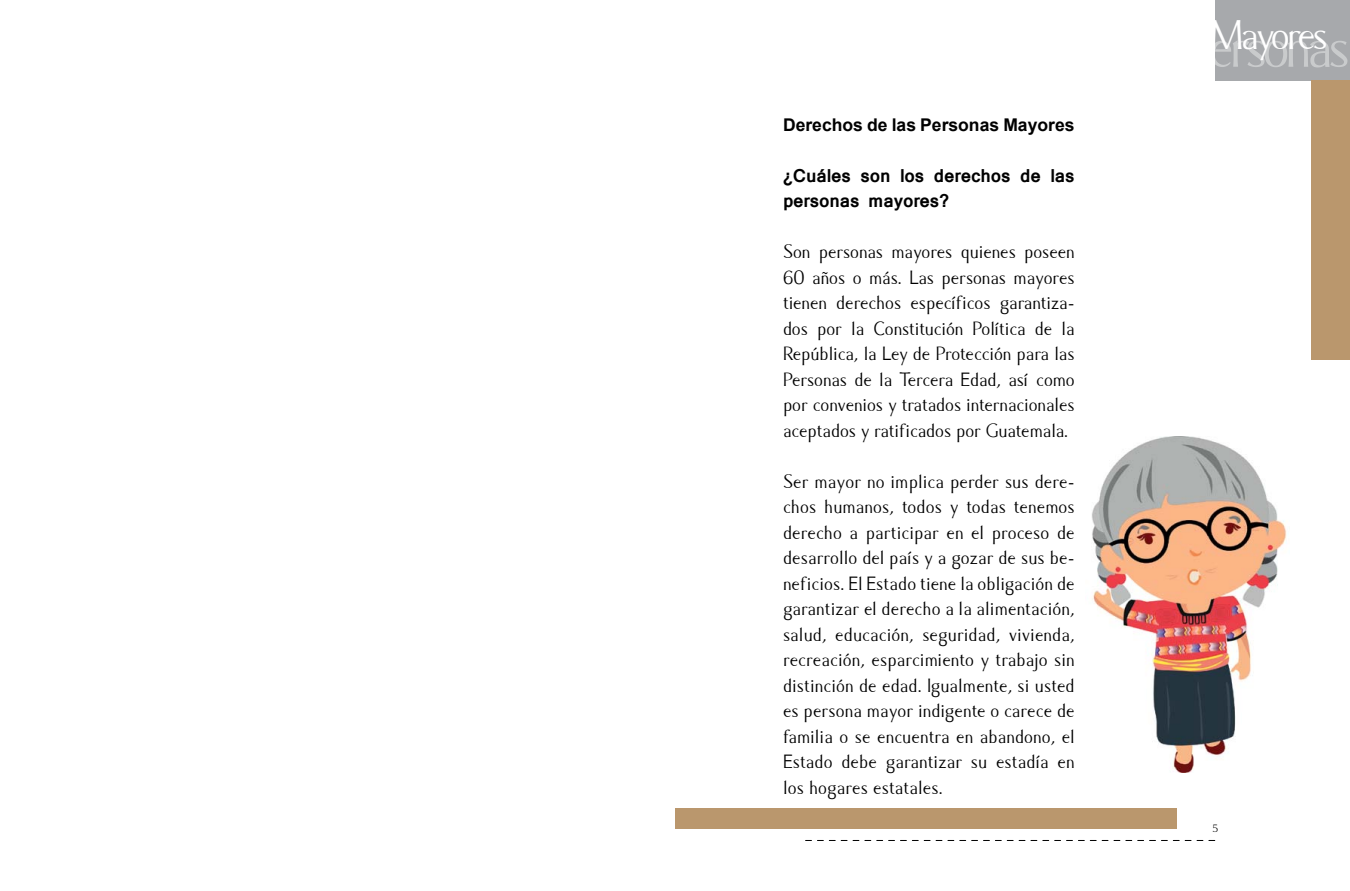
<style>
.page{position:relative;width:1350px;height:891px;background:#fff}
.page>*{position:absolute;margin:0;border:0;box-sizing:border-box;transform-origin:0 0}
.t1{font:60px "Caramella";letter-spacing:-.075em;color:#fff}
.t2{font:42px "Caramella";letter-spacing:-.075em;color:#fff}
.t3{font:19.5px/25.5px "Caramella";color:#000;text-align:justify}
.t4{font:700 17.55px/25.5px "Mangal";letter-spacing:-.01em;color:#000}
.t5{font:700 17.55px "Arial";color:#000}
.t6{font:10.8px "Caramella";color:#000}
</style>
<div class="page">
<div style="left:1215px;top:0;width:135px;height:80px;background:#a7a9ac"></div>
<svg style="left:806px;top:840px;width:409px;height:1px"></svg>
<div style="left:1311px;top:80px;width:39px;height:280px;background:#ba976d"></div>
<div style="left:675px;top:809px;width:502px;height:20px;background:#ba976d"></div>
<img style="left:1092px;top:436px;width:195px;height:337px">
<p class="t5" style="left:783px;top:113px;width:293px">Derechos de las Personas Mayores</p>
<p class="t4" style="left:783px;top:162px;width:293px">¿Cuáles son los derechos de las personas mayores?</p>
<p class="t3" style="left:783px;top:239px;width:293px">Son personas mayores quienes poseen 60 años o más. Las personas mayores tienen derechos específicos garantiza&shy;dos por la Constitución Política de la República, la Ley de Protección para las Personas de la Tercera Edad, así como por convenios y tratados internacionales aceptados y ratificados por Guatemala.</p>
<p class="t3" style="left:783px;top:469px;width:293px">Ser mayor no implica perder sus dere&shy;chos humanos, todos y todas tenemos derecho a participar en el proceso de desarrollo del país y a gozar de sus be&shy;neficios. El Estado tiene la obligación de garantizar el derecho a la alimentación, salud, educación, seguridad, vivienda, recreación, esparcimiento y trabajo sin distinción de edad. Igualmente, si usted es persona mayor indigente o carece de familia o se encuentra en abandono, el Estado debe garantizar su estadía en los hogares estatales.</p>
<h2 class="t2" style="left:1209px;top:13px;width:120px">Mayores</h2>
<h1 class="t1" style="left:1185px;top:14px;width:167px">Personas</h1>
<p class="t6" style="left:1213px;top:822px;width:7px">5</p>
</div>
